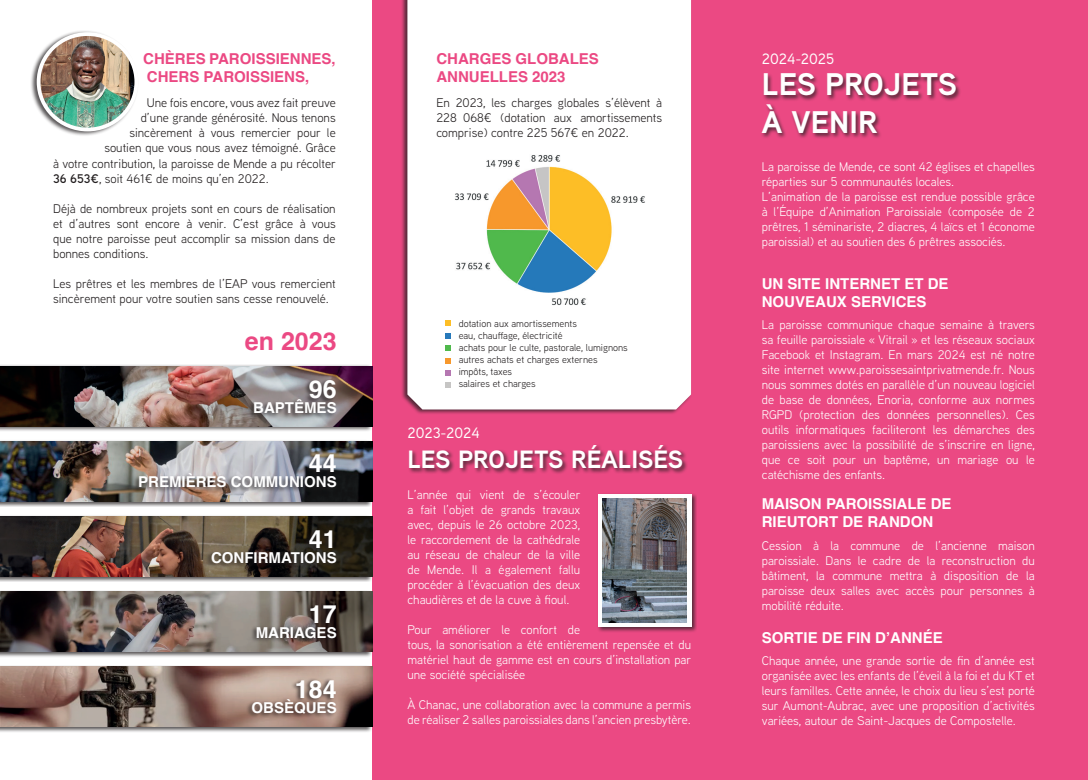
<style>
.page{position:relative;width:1088px;height:780px;background:#fff}
.page>*{position:absolute;margin:0;border:0;box-sizing:border-box;transform-origin:0 0}
.t1{font:700 31.25px/37.5px "Aaux Next";color:#fff}
.t2{font:700 25px "Aaux Next";color:#fff}
.t3{font:700 25px "Helvetica";color:#fff}
.t4{font:700 25px "Helvetica";color:#eb4983}
.t5{font:700 15px/18px "Helvetica";color:#fff}
.t6{font:700 15px/18px "Helvetica";color:#eb4983}
.t7{font:500 15px "Aaux Next";color:#fff}
.t8{font:12.5px/15px "Aaux Next";color:#fff;text-align:justify}
.t9{font:12.5px/15px "Aaux Next";color:#231f20;text-align:justify}
.t10{font:10px/12px "Aaux Next";color:#231f20}
.s1{font-weight:600}
</style>
<div class="page">
<div style="left:372px;top:0;width:716px;height:780px;background:#eb4983"></div>
<div style="left:400px;top:0;width:292px;height:415px;background:#231f20;opacity:.75"></div>
<div style="left:407px;top:0;width:284px;height:409px;background:#fff"></div>
<div style="left:761px;top:72px;width:201px;height:67px;background:#231f20;opacity:.75"></div>
<div style="left:0;top:364px;width:373px;height:68px;background:#231f20;opacity:.75"></div>
<img style="left:0;top:366px;width:372px;height:60px">
<div style="left:0;top:439px;width:373px;height:68px;background:#231f20;opacity:.75"></div>
<img style="left:0;top:441px;width:372px;height:60px">
<div style="left:248px;top:378px;width:89px;height:40px;background:#231f20;opacity:.75"></div>
<div style="left:133px;top:452px;width:204px;height:41px;background:#231f20;opacity:.75"></div>
<div style="left:0;top:514px;width:373px;height:68px;background:#231f20;opacity:.75"></div>
<img style="left:0;top:516px;width:372px;height:60px">
<div style="left:205px;top:528px;width:132px;height:40px;background:#231f20;opacity:.75"></div>
<div style="left:0;top:589px;width:373px;height:68px;background:#231f20;opacity:.75"></div>
<svg style="left:0;top:591px;width:372px;height:60px"></svg>
<div style="left:250px;top:603px;width:87px;height:40px;background:#231f20;opacity:.75"></div>
<div style="left:0;top:664px;width:373px;height:68px;background:#231f20;opacity:.75"></div>
<svg style="left:0;top:666px;width:372px;height:60px"></svg>
<div style="left:245px;top:678px;width:92px;height:40px;background:#231f20;opacity:.75"></div>
<div style="left:30px;top:30px;width:109px;height:107px;background:#231f20;opacity:.75"></div>
<img style="left:39px;top:34px;width:97px;height:95px">
<div style="left:37px;top:32px;width:101px;height:99px;border:4px solid #fff;border-radius:50%"></div>
<div style="left:408px;top:444px;width:280px;height:30px;background:#231f20;opacity:.75"></div>
<div style="left:596px;top:492px;width:101px;height:141px;background:#231f20;opacity:.75"></div>
<div style="left:598px;top:494px;width:93px;height:133px;background:#fff"></div>
<img style="left:602px;top:499px;width:85px;height:123px">
<img style="left:439px;top:154px;width:220px;height:152px">
<svg style="left:445px;top:320px;width:6px;height:6px"></svg>
<svg style="left:445px;top:333px;width:6px;height:6px"></svg>
<svg style="left:445px;top:345px;width:6px;height:6px"></svg>
<svg style="left:445px;top:358px;width:6px;height:5px"></svg>
<svg style="left:445px;top:370px;width:6px;height:6px"></svg>
<svg style="left:445px;top:382px;width:6px;height:6px"></svg>
<p class="t6" style="left:143px;top:52px;width:194px">CHÈRES PAROISSIENNES,<br>CHERS PAROISSIENS,</p>
<p class="t9" style="left:147px;top:95px;width:190px">Une fois encore, vous avez fait preuve</p>
<p class="t9" style="left:141px;top:110px;width:196px">d’une grande générosité. Nous tenons</p>
<p class="t9" style="left:129px;top:125px;width:208px">sincèrement à vous remercier pour le</p>
<p class="t9" style="left:104px;top:140px;width:233px">soutien que vous nous avez témoigné. Grâce</p>
<p class="t9" style="left:53px;top:155px;width:284px">à votre contribution, la paroisse de Mende a pu récolter</p>
<p class="t9" style="left:53px;top:170px;width:217px"><span class="s1">36 653€</span>, soit 461€ de moins qu’en 2022.</p>
<p class="t9" style="left:53px;top:200px;width:284px">Déjà de nombreux projets sont en cours de réalisation et d’autres sont encore à venir. C’est grâce à vous que notre paroisse peut accomplir sa mission dans de bonnes conditions.</p>
<p class="t9" style="left:53px;top:275px;width:284px">Les prêtres et les membres de l’EAP vous remercient sincèrement pour votre soutien sans cesse renouvelé.</p>
<p class="t5" style="left:762px;top:276px;width:188px">UN SITE INTERNET ET DE<br>NOUVEAUX SERVICES</p>
<p class="t8" style="left:762px;top:317px;width:274px">La paroisse communique chaque semaine à travers sa feuille paroissiale « Vitrail » et les réseaux sociaux Facebook et Instagram. En mars 2024 est né notre site internet www.paroissesaintprivatmende.fr. Nous nous sommes dotés en parallèle d’un nouveau logiciel de base de données, Enoria, conforme aux normes RGPD (protection des données personnelles). Ces outils informatiques faciliteront les démarches des paroissiens avec la possibilité de s’inscrire en ligne, que ce soit pour un baptême, un mariage ou le catéchisme des enfants.</p>
<p class="t7" style="left:762px;top:48px;width:74px">2024-2025</p>
<h1 class="t1" style="left:762px;top:65px;width:197px">LES PROJETS<br>À VENIR</h1>
<p class="t6" style="left:436px;top:52px;width:164px">CHARGES GLOBALES<br>ANNUELLES 2023</p>
<p class="t9" style="left:436px;top:95px;width:227px">En 2023, les charges globales s’élèvent à 228 068€ (dotation aux amortissements comprise) contre 225 567€ en 2022.</p>
<p class="t8" style="left:762px;top:158px;width:274px;text-align:left">La paroisse de Mende, ce sont 42 églises et chapelles réparties sur 5 communautés locales.<br>L’animation de la paroisse est rendue possible grâce à l’Équipe d’Animation Paroissiale (composée de 2 prêtres, 1 séminariste, 2 diacres, 4 laïcs et 1 économe paroissial) et au soutien des 6 prêtres associés.</p>
<p class="t10" style="left:459px;top:317px;width:171px">dotation aux amortissements<br>eau, chauffage, électricité<br>achats pour le culte, pastorale, lumignons autres achats et charges externes impôts, taxes<br>salaires et charges</p>
<p class="t7" style="left:407px;top:422px;width:74px">2023-2024</p>
<h2 class="t2" style="left:407px;top:442px;width:277px">LES PROJETS RÉALISÉS</h2>
<h2 class="t4" style="left:245px;top:326px;width:93px">en 2023</h2>
<h2 class="t3" style="left:309px;top:374px;width:29px">96</h2>
<p class="t5" style="left:253px;top:400px;width:85px">BAPTÊMES</p>
<h2 class="t3" style="left:309px;top:448px;width:29px">44</h2>
<p class="t5" style="left:138px;top:475px;width:200px">PREMIÈRES COMMUNIONS</p>
<p class="t8" style="left:407px;top:486px;width:175px">L’année qui vient de s’écouler a fait l’objet de grands travaux avec, depuis le 26 octobre 2023, le raccordement de la cathédrale au réseau de chaleur de la ville de Mende. Il a également fallu procéder à l’évacuation des deux chaudières et de la cuve à fioul.</p>
<p class="t8" style="left:407px;top:621px;width:285px;text-align:left">Pour améliorer le confort de<br>tous, la sonorisation a été entièrement repensée et du matériel haut de gamme est en cours d’installation par une société spécialisée</p>
<p class="t8" style="left:407px;top:696px;width:285px">À Chanac, une collaboration avec la commune a permis de réaliser 2 salles paroissiales dans l’ancien presbytère.</p>
<p class="t5" style="left:762px;top:496px;width:191px">MAISON PAROISSIALE DE<br>RIEUTORT DE RANDON</p>
<p class="t8" style="left:762px;top:537px;width:274px">Cession à la commune de l’ancienne maison paroissiale. Dans le cadre de la reconstruction du bâtiment, la commune mettra à disposition de la paroisse deux salles avec accès pour personnes à mobilité réduite.</p>
<p class="t5" style="left:762px;top:630px;width:182px">SORTIE DE FIN D’ANNÉE</p>
<p class="t8" style="left:762px;top:653px;width:275px">Chaque année, une grande sortie de fin d’année est organisée avec les enfants de l’éveil à la foi et du KT et leurs familles. Cette année, le choix du lieu s’est porté sur Aumont-Aubrac, avec une proposition d’activités variées, autour de Saint-Jacques de Compostelle.</p>
<h2 class="t3" style="left:309px;top:523px;width:29px">41</h2>
<p class="t5" style="left:211px;top:550px;width:127px">CONFIRMATIONS</p>
<h2 class="t3" style="left:309px;top:598px;width:29px">17</h2>
<p class="t5" style="left:256px;top:625px;width:82px">MARIAGES</p>
<h2 class="t3" style="left:295px;top:673px;width:43px">184</h2>
<p class="t5" style="left:252px;top:700px;width:87px">OBSÈQUES</p>
</div>
